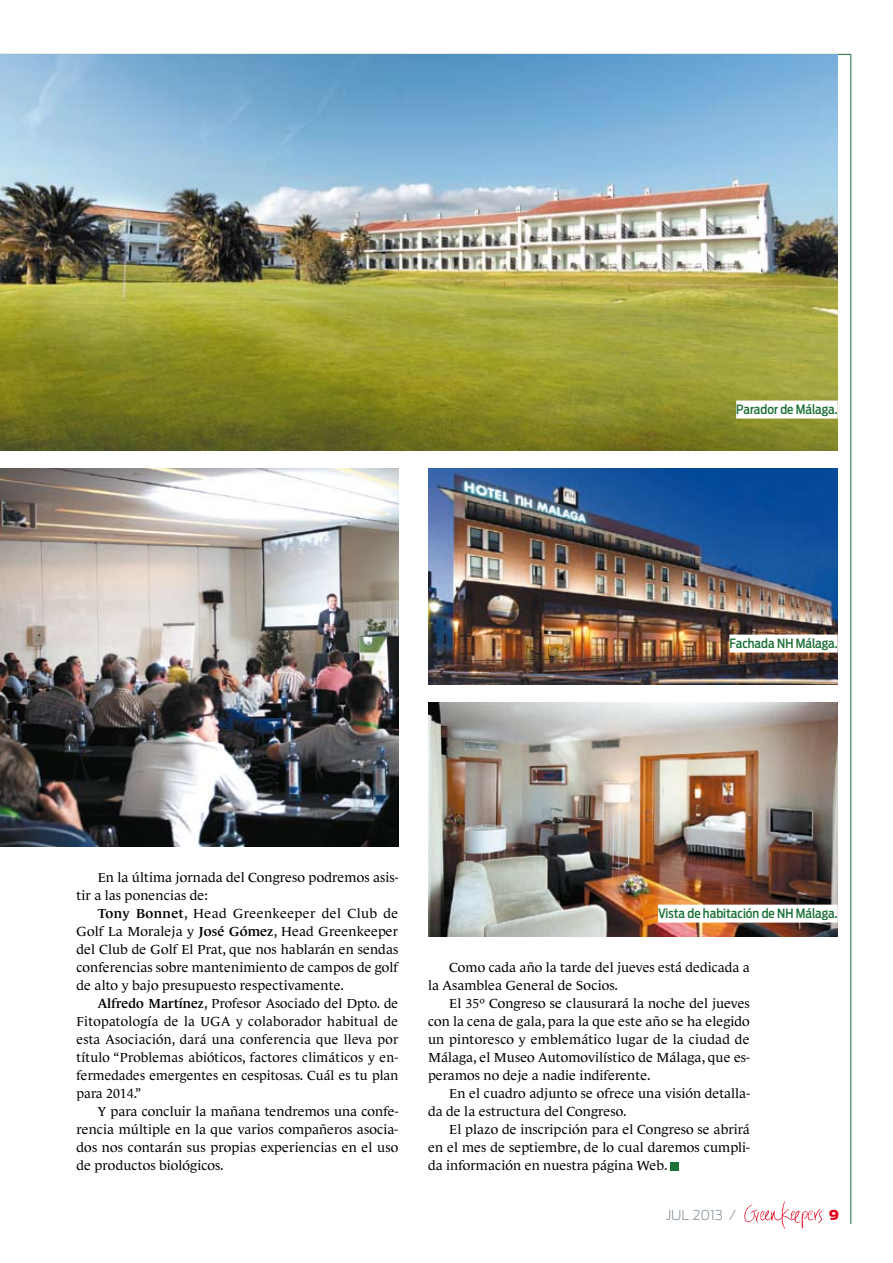
<style>
.page{position:relative;width:893px;height:1263px;background:#fff}
.page>*{position:absolute;margin:0;border:0;box-sizing:border-box;transform-origin:0 0}
.t1{font:200 13.5px "Antenna";color:#697c86}
.t2{font:900 13.5px "Antenna";color:#e2001a}
.t3{font:13.35px/18px "Le Monde Journal";letter-spacing:.005em;color:#000;text-align:justify}
.t4{font:500 12.75px "Antenna Cond";color:#1b7137}
.s1{font-weight:600}
</style>
<div class="page">
<img style="left:744px;top:1201px;width:78px;height:28px">
<hr style="left:850px;top:54px;width:1px;height:1170px;background:#1b7137">
<div style="left:670px;top:1162px;width:9px;height:8px;background:#1b7137"></div>
<hr style="left:0;top:54px;width:850px;height:1px;background:#1b7137">
<img style="left:0;top:54px;width:838px;height:396px">
<img style="left:0;top:468px;width:398px;height:378px">
<img style="left:428px;top:468px;width:410px;height:216px">
<img style="left:428px;top:702px;width:410px;height:234px">
<div style="left:736px;top:401px;width:102px;height:18px;background:#fff"></div>
<div style="left:658px;top:905px;width:180px;height:18px;background:#fff"></div>
<div style="left:729px;top:635px;width:109px;height:18px;background:#fff"></div>
<p class="t4" style="left:736px;top:402px;width:103px">Parador de Málaga.</p>
<p class="t4" style="left:729px;top:636px;width:110px">Fachada NH Málaga.</p>
<p class="t3" style="left:77px;top:868px;width:323px;text-indent:21px">En la última jornada del Congreso podremos asis&shy;tir a las ponencias de:</p>
<p class="t3" style="left:77px;top:904px;width:323px;text-indent:21px"><span class="s1">Tony Bonnet</span>, Head Greenkeeper del Club de Golf La Moraleja y <span class="s1">José Gómez</span>, Head Greenkeeper del Club de Golf El Prat, que nos hablarán en sendas conferencias sobre mantenimiento de campos de golf de alto y bajo presupuesto respectivamente.</p>
<p class="t3" style="left:77px;top:994px;width:323px;text-indent:21px"><span class="s1">Alfredo Martínez</span>, Profesor Asociado del Dpto. de Fitopatología de la UGA y colaborador habitual de esta Asociación, dará una conferencia que lleva por título “Problemas abióticos, factores climáticos y en&shy;fermedades emergentes en cespitosas. Cuál es tu plan para 2014.”</p>
<p class="t3" style="left:77px;top:1102px;width:323px;text-indent:21px">Y para concluir la mañana tendremos una confe&shy;rencia múltiple en la que varios compañeros asocia&shy;dos nos contarán sus propias experiencias en el uso de productos biológicos.</p>
<p class="t4" style="left:658px;top:906px;width:181px">Vista de habitación de NH Málaga.</p>
<p class="t3" style="left:428px;top:958px;width:323px;text-indent:21px">Como cada año la tarde del jueves está dedicada a la Asamblea General de Socios.</p>
<p class="t3" style="left:428px;top:994px;width:323px;text-indent:21px">El 35º Congreso se clausurará la noche del jueves con la cena de gala, para la que este año se ha elegido un pintoresco y emblemático lugar de la ciudad de Málaga, el Museo Automovilístico de Málaga, que es&shy;peramos no deje a nadie indiferente.</p>
<p class="t3" style="left:428px;top:1084px;width:323px;text-indent:21px">En el cuadro adjunto se ofrece una visión detalla&shy;da de la estructura del Congreso.</p>
<p class="t3" style="left:428px;top:1120px;width:323px;text-indent:21px">El plazo de inscripción para el Congreso se abrirá en el mes de septiembre, de lo cual daremos cumpli&shy;da información en nuestra página Web.</p>
<p class="t1" style="left:666px;top:1207px;width:71px">JUL 2013 /</p>
<p class="t2" style="left:829px;top:1207px;width:12px">9</p>
</div>
